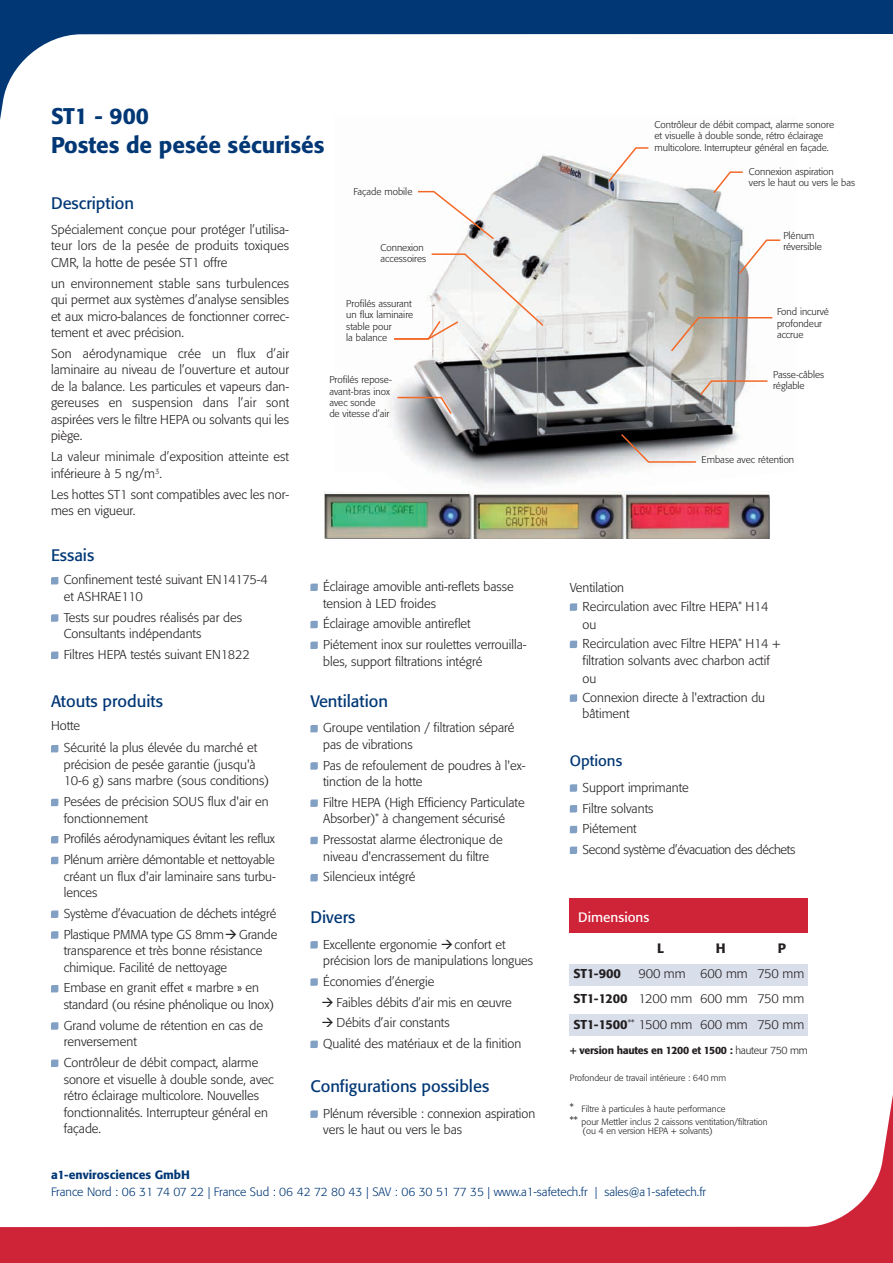
<style>
.page{position:relative;width:893px;height:1263px;background:#fff}
.page>*{position:absolute;margin:0;border:0;box-sizing:border-box;transform-origin:0 0}
.t1{font:500 22.5px/28.3px "Formata";color:#013775}
.t2{font:16.5px "Formata";color:#013775}
.t3{font:15px "Formata";color:#013775}
.t4{font:13.5px "Formata";color:#fff}
.t5{font:500 13.5px "Formata";color:#231f20}
.t6{font:300 12.75px/16.5px "Formata";color:#231f20}
.t7{font:500 12.75px "Formata";color:#231f20}
.t8{font:300 12px "Formata";color:#013775}
.t9{font:500 12px "Formata";color:#013775}
.t10{font:500 10.5px "Formata";letter-spacing:-.02em;color:#231f20}
.t11{font:300 9.75px/11.4px "Formata";color:#231f20}
.t12{font:300 9px/13.2px "Formata";color:#231f20}
.s1{font-weight:500}
.s2{font-weight:300}
</style>
<div class="page">
<svg style="left:0;top:0;width:893px;height:120px"></svg>
<svg style="left:0;top:1059px;width:893px;height:204px"></svg>
<svg style="left:51px;top:577px;width:7px;height:7px"></svg>
<svg style="left:51px;top:614px;width:7px;height:8px"></svg>
<svg style="left:51px;top:651px;width:7px;height:8px"></svg>
<svg style="left:51px;top:745px;width:7px;height:7px"></svg>
<svg style="left:51px;top:799px;width:7px;height:7px"></svg>
<svg style="left:51px;top:836px;width:7px;height:7px"></svg>
<svg style="left:51px;top:857px;width:7px;height:7px"></svg>
<svg style="left:51px;top:910px;width:7px;height:8px"></svg>
<svg style="left:51px;top:931px;width:7px;height:8px"></svg>
<svg style="left:51px;top:985px;width:7px;height:7px"></svg>
<svg style="left:51px;top:1022px;width:7px;height:8px"></svg>
<svg style="left:51px;top:1059px;width:7px;height:8px"></svg>
<svg style="left:310px;top:725px;width:8px;height:7px"></svg>
<svg style="left:310px;top:762px;width:8px;height:8px"></svg>
<svg style="left:310px;top:799px;width:8px;height:8px"></svg>
<svg style="left:310px;top:837px;width:8px;height:7px"></svg>
<svg style="left:310px;top:874px;width:8px;height:7px"></svg>
<svg style="left:310px;top:941px;width:8px;height:7px"></svg>
<svg style="left:310px;top:978px;width:8px;height:8px"></svg>
<svg style="left:310px;top:1040px;width:8px;height:8px"></svg>
<svg style="left:310px;top:1110px;width:8px;height:8px"></svg>
<svg style="left:289px;top:104px;width:507px;height:404px"></svg>
<img style="left:335px;top:117px;width:461px;height:383px">
<svg style="left:416px;top:190px;width:79px;height:51px"></svg>
<svg style="left:393px;top:253px;width:152px;height:87px"></svg>
<svg style="left:396px;top:396px;width:57px;height:20px"></svg>
<svg style="left:698px;top:380px;width:71px;height:17px"></svg>
<svg style="left:669px;top:316px;width:105px;height:37px"></svg>
<svg style="left:737px;top:239px;width:45px;height:37px"></svg>
<svg style="left:712px;top:171px;width:32px;height:24px"></svg>
<svg style="left:607px;top:146px;width:43px;height:37px"></svg>
<svg style="left:619px;top:432px;width:78px;height:31px;background:#87807e"></svg>
<svg style="left:310px;top:621px;width:8px;height:7px"></svg>
<svg style="left:310px;top:642px;width:8px;height:7px"></svg>
<svg style="left:310px;top:584px;width:8px;height:7px"></svg>
<svg style="left:570px;top:784px;width:7px;height:8px"></svg>
<svg style="left:570px;top:805px;width:7px;height:7px"></svg>
<svg style="left:570px;top:826px;width:7px;height:7px"></svg>
<svg style="left:570px;top:846px;width:7px;height:8px"></svg>
<img style="left:325px;top:492px;width:445px;height:46px">
<svg style="left:570px;top:641px;width:7px;height:7px"></svg>
<svg style="left:570px;top:694px;width:7px;height:8px"></svg>
<svg style="left:570px;top:603px;width:7px;height:8px"></svg>
<div style="left:570px;top:898px;width:238px;height:34px;background:#cf2338"></div>
<div style="left:570px;top:964px;width:238px;height:21px;background:#d9deeb"></div>
<div style="left:570px;top:1014px;width:238px;height:21px;background:#d9deeb"></div>
<h1 class="t1" style="left:51px;top:104px;width:275px">ST1 - 900<br>Postes de pesée sécurisés</h1>
<p class="t2" style="left:51px;top:196px;width:85px">Description</p>
<p class="t11" style="left:353px;top:186px;width:61px">Façade mobile</p>
<p class="t6" style="left:51px;top:222px;width:240px;text-align:justify">Spécialement conçue pour protéger l’utilisa&shy;teur lors de la pesée de produits toxiques CMR, la hotte de pesée ST1 offre</p>
<p class="t6" style="left:51px;top:276px;width:240px;text-align:justify">un environnement stable sans turbulences qui permet aux systèmes d’analyse sensibles et aux micro-balances de fonctionner correc&shy;tement et avec précision.</p>
<p class="t6" style="left:51px;top:346px;width:240px;text-align:justify">Son aérodynamique crée un flux d’air laminaire au niveau de l’ouverture et autour de la balance. Les particules et vapeurs dan&shy;gereuses en suspension dans l’air sont aspirées vers le filtre HEPA ou solvants qui les piège.</p>
<p class="t6" style="left:51px;top:449px;width:240px">La valeur minimale d’exposition atteinte est inférieure à 5 ng/m<sup>3</sup>.</p>
<p class="t6" style="left:51px;top:487px;width:240px">Les hottes ST1 sont compatibles avec les nor&shy;mes en vigueur.</p>
<p class="t2" style="left:51px;top:548px;width:45px">Essais</p>
<p class="t6" style="left:64px;top:573px;width:206px">Confinement testé suivant EN14175-4 et ASHRAE110</p>
<p class="t6" style="left:64px;top:610px;width:180px">Tests sur poudres réalisés par des<br>Consultants indépendants</p>
<p class="t6" style="left:64px;top:647px;width:188px">Filtres HEPA testés suivant EN1822</p>
<p class="t2" style="left:51px;top:694px;width:113px">Atouts produits</p>
<p class="t6" style="left:64px;top:715px;width:195px;line-height:22.8px;text-indent:-13px">Hotte<br>Sécurité la plus élevée du marché et</p>
<p class="t6" style="left:64px;top:757px;width:207px">précision de pesée garantie (jusqu'à<br>10-6 g) sans marbre (sous conditions)</p>
<p class="t6" style="left:64px;top:794px;width:206px">Pesées de précision SOUS flux d'air en fonctionnement</p>
<p class="t6" style="left:64px;top:830px;width:213px;line-height:20.7px">Profilés aérodynamiques évitant les reflux<br>Plénum arrière démontable et nettoyable</p>
<p class="t6" style="left:64px;top:869px;width:214px">créant un flux d'air laminaire sans turbu&shy;lences</p>
<p class="t6" style="left:64px;top:904px;width:215px;line-height:20.7px">Système d’évacuation de déchets intégré<br>Plastique PMMA type GS 8mm→Grande</p>
<p class="t6" style="left:64px;top:943px;width:200px">transparence et très bonne résistance chimique. Facilité de nettoyage</p>
<p class="t6" style="left:64px;top:981px;width:212px">Embase en granit effet « marbre » en standard (ou résine phénolique ou Inox)</p>
<p class="t6" style="left:64px;top:1018px;width:201px">Grand volume de rétention en cas de renversement</p>
<p class="t6" style="left:64px;top:1055px;width:212px">Contrôleur de débit compact, alarme sonore et visuelle à double sonde, avec rétro éclairage multicolore. Nouvelles fonctionnalités. Interrupteur général en façade.</p>
<p class="t11" style="left:381px;top:242px;width:47px">Connexion accessoires</p>
<p class="t11" style="left:346px;top:298px;width:68px">Profilés assurant un flux laminaire stable pour<br>la balance</p>
<p class="t11" style="left:329px;top:375px;width:64px">Profilés repose&shy;avant-bras inox avec sonde<br>de vitesse d’air</p>
<p class="t6" style="left:323px;top:579px;width:192px">Éclairage amovible anti-reflets basse tension à LED froides</p>
<p class="t6" style="left:323px;top:614px;width:205px;line-height:20.7px">Éclairage amovible antireflet<br>Piétement inox sur roulettes verrouilla-</p>
<p class="t6" style="left:323px;top:654px;width:161px">bles, support filtrations intégré</p>
<p class="t2" style="left:310px;top:694px;width:79px">Ventilation</p>
<p class="t6" style="left:323px;top:721px;width:193px">Groupe ventilation / filtration séparé pas de vibrations</p>
<p class="t6" style="left:323px;top:758px;width:204px">Pas de refoulement de poudres à l'ex&shy;tinction de la hotte</p>
<p class="t6" style="left:323px;top:795px;width:203px">Filtre HEPA (High Efficiency Particulate<br>Absorber)<sup>*</sup> à changement sécurisé</p>
<p class="t6" style="left:323px;top:832px;width:181px">Pressostat alarme électronique de niveau d'encrassement du filtre</p>
<p class="t6" style="left:323px;top:870px;width:94px">Silencieux intégré</p>
<p class="t2" style="left:310px;top:911px;width:46px">Divers</p>
<p class="t6" style="left:323px;top:937px;width:212px">Excellente ergonomie →confort et précision lors de manipulations longues</p>
<p class="t6" style="left:323px;top:974px;width:113px">Économies d’énergie</p>
<p class="t6" style="left:322px;top:995px;width:192px">→ Faibles débits d’air mis en œuvre</p>
<p class="t6" style="left:322px;top:1013px;width:201px;line-height:20.7px">→ Débits d’air constants<br>Qualité des matériaux et de la finition</p>
<p class="t2" style="left:310px;top:1079px;width:180px">Configurations possibles</p>
<p class="t6" style="left:323px;top:1106px;width:214px">Plénum réversible : connexion aspiration vers le haut ou vers le bas</p>
<p class="t11" style="left:655px;top:120px;width:181px">Contrôleur de débit compact, alarme sonore et visuelle à double sonde, rétro éclairage multicolore. Interrupteur général en façade.</p>
<p class="t11" style="left:749px;top:167px;width:108px">Connexion aspiration<br>vers le haut ou vers le bas</p>
<p class="t11" style="left:783px;top:230px;width:40px">Plénum réversible</p>
<p class="t11" style="left:777px;top:307px;width:54px">Fond incurvé profondeur accrue</p>
<p class="t11" style="left:773px;top:369px;width:53px">Passe-câbles réglable</p>
<p class="t11" style="left:702px;top:455px;width:94px">Embase avec rétention</p>
<p class="t6" style="left:583px;top:579px;width:200px;line-height:18.6px;text-indent:-13px">Ventilation<br>Recirculation avec Filtre HEPA<sup>*</sup> H14 ou<br>Recirculation avec Filtre HEPA<sup>*</sup> H14 +</p>
<p class="t6" style="left:583px;top:652px;width:189px;line-height:18.6px">filtration solvants avec charbon actif ou<br>Connexion directe à l'extraction du</p>
<p class="t6" style="left:583px;top:707px;width:48px">bâtiment</p>
<p class="t3" style="left:570px;top:755px;width:54px">Options</p>
<p class="t6" style="left:583px;top:778px;width:214px;line-height:20.7px">Support imprimante<br>Filtre solvants<br>Piétement<br>Second système d’évacuation des déchets</p>
<p class="t4" style="left:578px;top:911px;width:73px">Dimensions</p>
<p class="t5" style="left:657px;top:942px;width:9px">L</p>
<p class="t5" style="left:716px;top:942px;width:11px">H</p>
<p class="t5" style="left:778px;top:942px;width:10px">P</p>
<p class="t7" style="left:573px;top:968px;width:49px">ST1-900</p>
<p class="t6" style="left:573px;top:962px;width:232px;line-height:25.2px;text-align:justify;text-indent:65px">900 mm 600 mm 750 mm <span class="s1">ST1-1200</span> 1200 mm 600 mm 750 mm <span class="s1">ST1-1500</span><sup>**</sup> 1500 mm 600 mm 750 mm</p>
<p class="t10" style="left:570px;top:1046px;width:240px">+ version hautes en 1200 et 1500 : <span class="s2">hauteur 750 mm</span></p>
<p class="t12" style="left:570px;top:1072px;width:158px">Profondeur de travail intérieure : 640 mm</p>
<p class="t12" style="left:570px;top:1102px;width:199px">* Filtre à particules à haute performance<br>** pour Mettler inclus 2 caissons ventitation/filtration</p>
<p class="t12" style="left:583px;top:1125px;width:132px">(ou 4 en version HEPA + solvants)</p>
<p class="t9" style="left:51px;top:1169px;width:140px">a1-envirosciences GmbH</p>
<p class="t8" style="left:51px;top:1187px;width:657px">France Nord : 06 31 74 07 22 | France Sud : 06 42 72 80 43 | SAV : 06 30 51 77 35 | www.a1-safetech.fr | sales@a1-safetech.fr</p>
</div>
